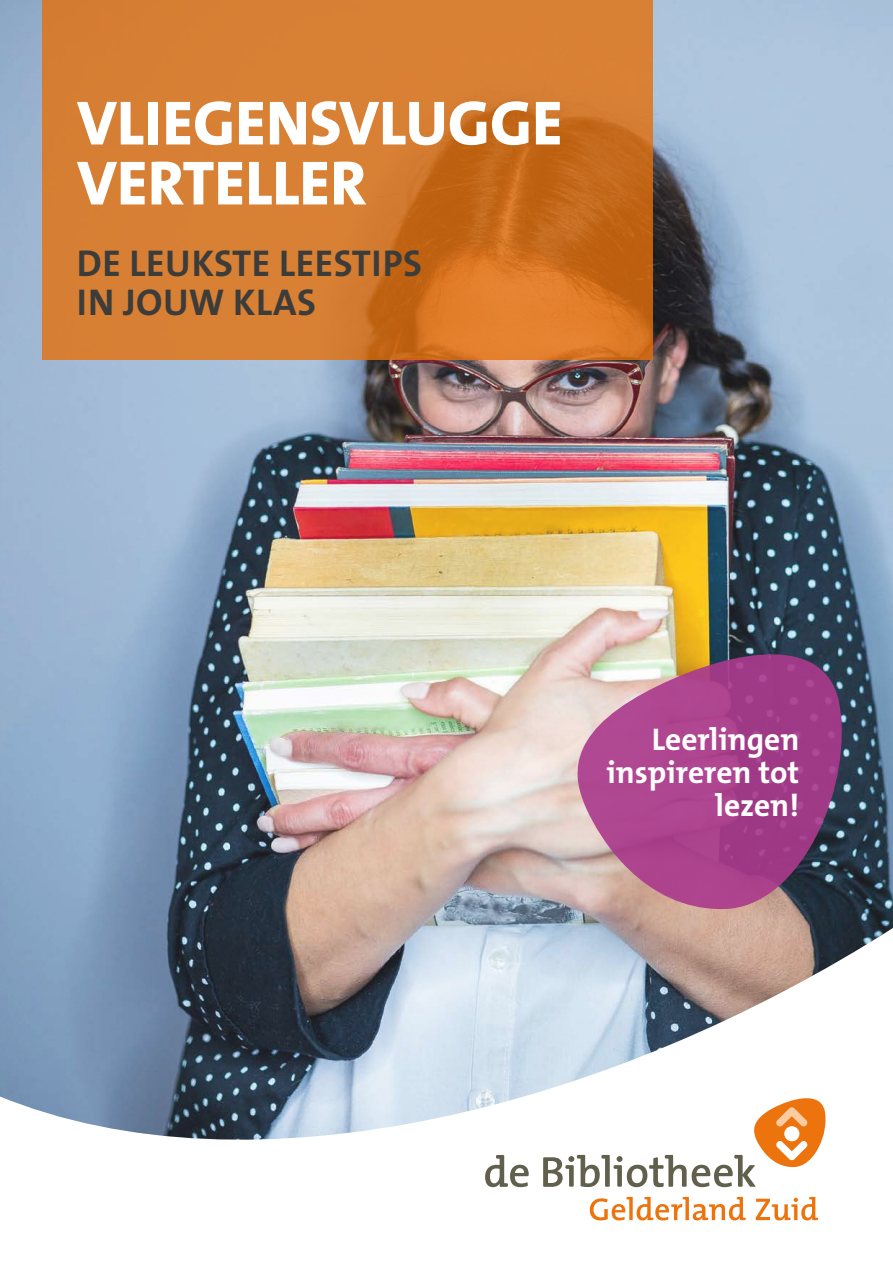
<style>
.page{position:relative;width:893px;height:1263px;background:#fff}
.page>*{position:absolute;margin:0;border:0;box-sizing:border-box;transform-origin:0 0}
.t1{font:800 63px/60px "The Mix B W8";color:#fff}
.t2{font:700 37.5px/39px "The Mix B W7";letter-spacing:.015em;color:#3c3c3b}
.t3{font:700 31.5px/33px "The Mix B W7";color:#fff;text-align:right}
</style>
<div class="page">
<img style="left:0;top:0;width:893px;height:1197px">
<svg style="left:485px;top:1155px;width:44px;height:32px"></svg>
<svg style="left:590px;top:1197px;width:156px;height:23px"></svg>
<svg style="left:756px;top:1197px;width:62px;height:23px"></svg>
<svg style="left:543px;top:1090px;width:286px;height:97px"></svg>
<svg style="left:576px;top:653px;width:267px;height:257px;background:#a6578d"></svg>
<svg style="left:43px;top:0;width:610px;height:359px;background:#d3792d"></svg>
<h1 class="t1" style="left:77px;top:94px;width:487px">VLIEGENSVLUGGE<br>VERTELLER</h1>
<p class="t2" style="left:77px;top:245px;width:347px">DE LEUKSTE LEESTIPS<br>IN JOUW KLAS</p>
<p class="t3" style="left:606px;top:723px;width:194px">Leerlingen inspireren tot lezen!</p>
</div>
